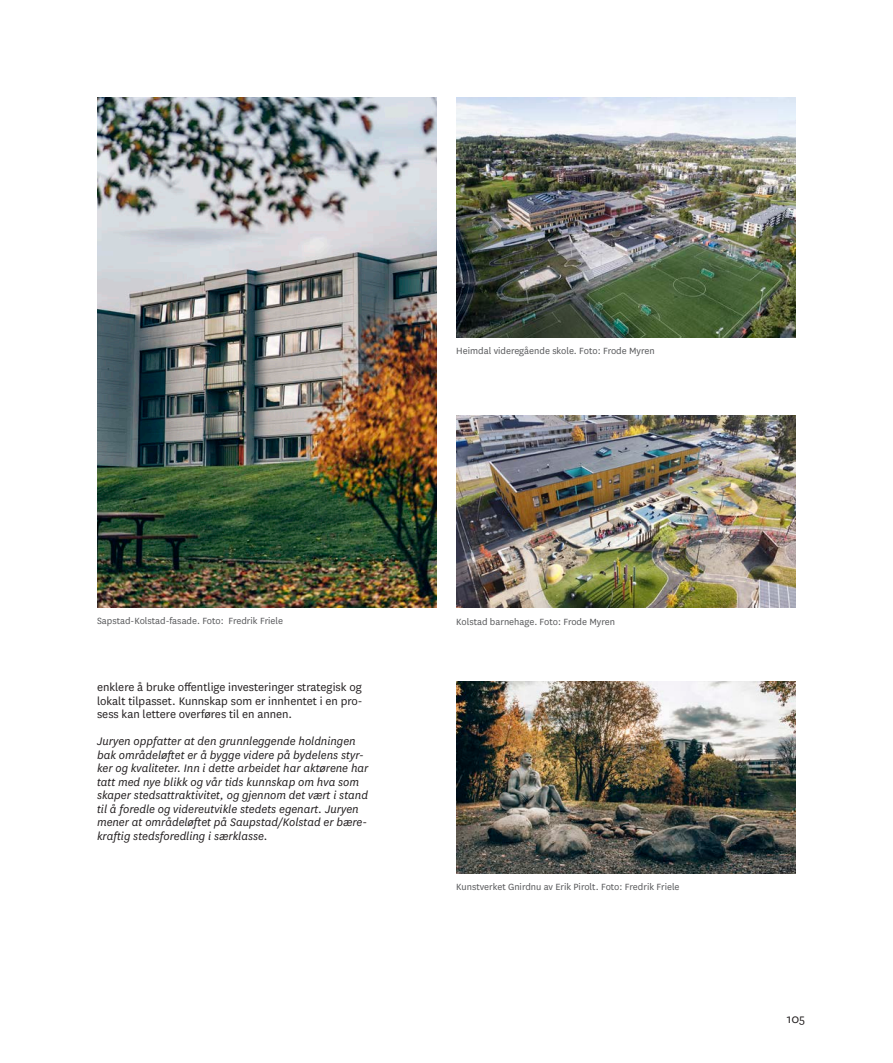
<style>
.page{position:relative;width:893px;height:1063px;background:#fff}
.page>*{position:absolute;margin:0;border:0;box-sizing:border-box;transform-origin:0 0}
.t1{font:13.5px "National";color:#231f20}
.brød{font:italic 12.75px/13.5px "National";color:#231f20}
.brød-2{font:12.75px/13.5px "National";color:#231f20;text-align:justify}
.Fakta_hvit{font:10.5px "National";color:#57585a}
</style>
<div class="page">
<img style="left:456px;top:415px;width:340px;height:193px">
<img style="left:456px;top:681px;width:340px;height:193px">
<img style="left:97px;top:97px;width:340px;height:511px">
<img style="left:456px;top:97px;width:340px;height:240px">
<p class="Fakta_hvit" style="left:456px;top:344px;width:200px">Heimdal videregående skole. Foto: Frode Myren</p>
<p class="Fakta_hvit" style="left:97px;top:614px;width:188px">Sapstad-Kolstad-fasade. Foto: Fredrik Friele</p>
<p class="brød-2" style="left:97px;top:680px;width:267px">enklere å bruke offentlige investeringer strategisk og lokalt tilpasset. Kunnskap som er innhentet i en pro&shy;sess kan lettere overføres til en annen.</p>
<p class="brød" style="left:97px;top:734px;width:273px">Juryen oppfatter at den grunnleggende holdningen bak områdeløftet er å bygge videre på bydelens styr&shy;ker og kvaliteter. Inn i dette arbeidet har aktørene har tatt med nye blikk og vår tids kunnskap om hva som skaper stedsattraktivitet, og gjennom det vært i stand til å foredle og videreutvikle stedets egenart. Juryen mener at områdeløftet på Saupstad/Kolstad er bære&shy;kraftig stedsforedling i særklasse.</p>
<p class="Fakta_hvit" style="left:456px;top:615px;width:160px">Kolstad barnehage. Foto: Frode Myren</p>
<p class="Fakta_hvit" style="left:456px;top:880px;width:225px">Kunstverket Gnirdnu av Erik Pirolt. Foto: Fredrik Friele</p>
<p class="t1" style="left:787px;top:1011px;width:20px">105</p>
</div>
